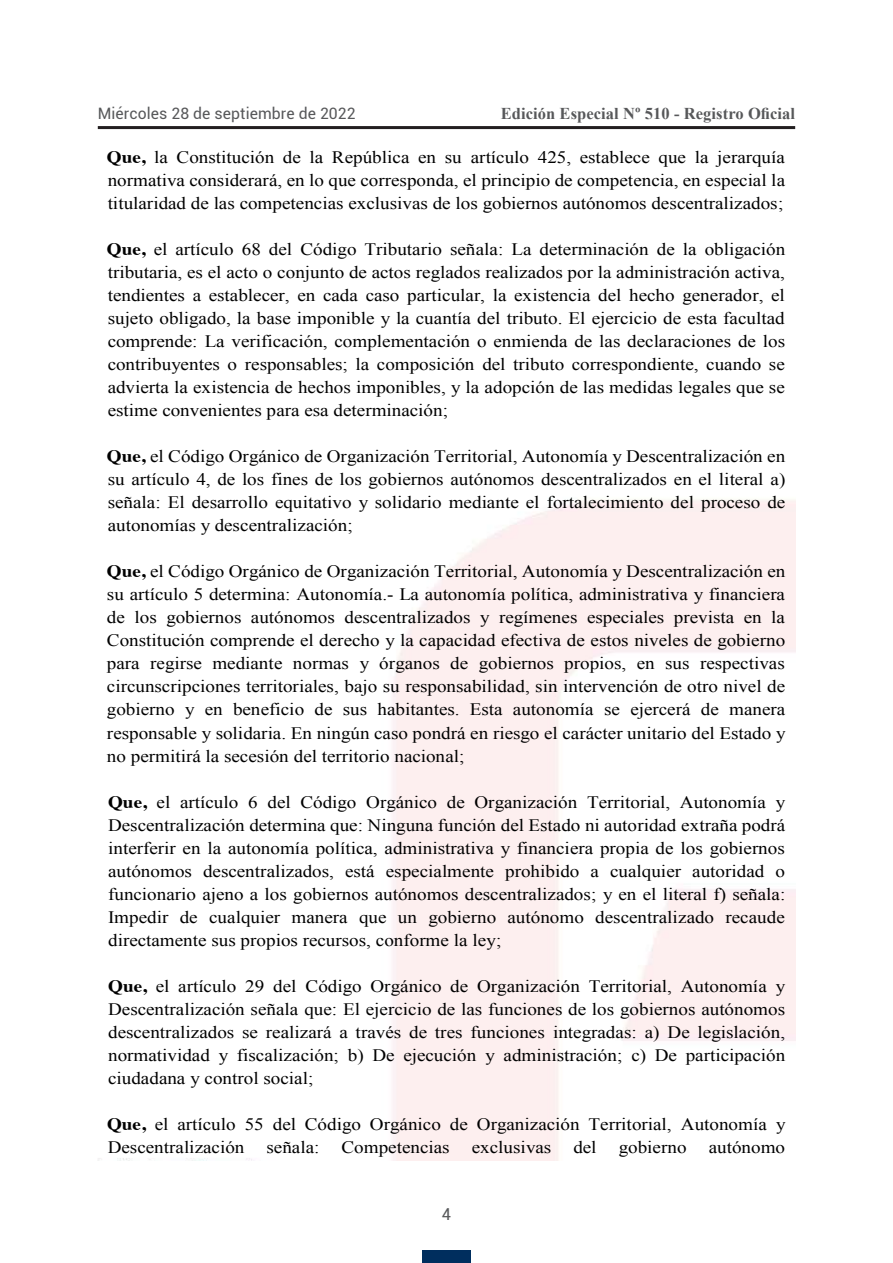
<style>
.page{position:relative;width:893px;height:1263px;background:#fff}
.page>*{position:absolute;margin:0;border:0;box-sizing:border-box;transform-origin:0 0}
.t1{font:17.4px/23.1px "Times New Roman";color:#000;text-align:justify;scale:1.1 1}
.t2{font:700 16.5px "Times New Roman";letter-spacing:.005em;color:#57585a}
.t3{font:16.5px "Roboto";color:#57585a}
.t4{font:15.75px "Roboto";letter-spacing:.005em;color:#57585a}
.s1{font-family:"Times";font-weight:700}
</style>
<div class="page">
<hr style="left:98px;top:126px;width:697px;height:3px;background:#231f20">
<div style="left:422px;top:1250px;width:49px;height:13px;background:#002e5e"></div>
<p class="t4" style="left:98px;top:102px;width:259px">Miércoles 28 de septiembre de 2022</p>
<p class="t2" style="left:501px;top:102px;width:296px">Edición Especial Nº 510 - Registro Oficial</p>
<p class="t1" style="left:107px;top:145px;width:618px"><span class="s1">Que,</span> la Constitución de la República en su artículo 425, establece que la jerarquía normativa considerará, en lo que corresponda, el principio de competencia, en especial la titularidad de las competencias exclusivas de los gobiernos autónomos descentralizados;</p>
<p class="t1" style="left:107px;top:237px;width:618px"><span class="s1">Que,</span> el artículo 68 del Código Tributario señala: La determinación de la obligación tributaria, es el acto o conjunto de actos reglados realizados por la administración activa, tendientes a establecer, en cada caso particular, la existencia del hecho generador, el sujeto obligado, la base imponible y la cuantía del tributo. El ejercicio de esta facultad comprende: La verificación, complementación o enmienda de las declaraciones de los contribuyentes o responsables; la composición del tributo correspondiente, cuando se advierta la existencia de hechos imponibles, y la adopción de las medidas legales que se estime convenientes para esa determinación;</p>
<p class="t1" style="left:107px;top:445px;width:618px"><span class="s1">Que,</span> el Código Orgánico de Organización Territorial, Autonomía y Descentralización en su artículo 4, de los fines de los gobiernos autónomos descentralizados en el literal a) señala: El desarrollo equitativo y solidario mediante el fortalecimiento del proceso de autonomías y descentralización;</p>
<p class="t1" style="left:107px;top:560px;width:618px"><span class="s1">Que,</span> el Código Orgánico de Organización Territorial, Autonomía y Descentralización en su artículo 5 determina: Autonomía.- La autonomía política, administrativa y financiera de los gobiernos autónomos descentralizados y regímenes especiales prevista en la Constitución comprende el derecho y la capacidad efectiva de estos niveles de gobierno para regirse mediante normas y órganos de gobiernos propios, en sus respectivas circunscripciones territoriales, bajo su responsabilidad, sin intervención de otro nivel de gobierno y en beneficio de sus habitantes. Esta autonomía se ejercerá de manera responsable y solidaria. En ningún caso pondrá en riesgo el carácter unitario del Estado y no permitirá la secesión del territorio nacional;</p>
<p class="t1" style="left:108px;top:790px;width:617px"><span class="s1">Que,</span> el artículo 6 del Código Orgánico de Organización Territorial, Autonomía y Descentralización determina que: Ninguna función del Estado ni autoridad extraña podrá interferir en la autonomía política, administrativa y financiera propia de los gobiernos autónomos descentralizados, está especialmente prohibido a cualquier autoridad o funcionario ajeno a los gobiernos autónomos descentralizados; y en el literal f) señala:<br>Impedir de cualquier manera que un gobierno autónomo descentralizado recaude directamente sus propios recursos, conforme la ley;</p>
<p class="t1" style="left:108px;top:974px;width:617px"><span class="s1">Que,</span> el artículo 29 del Código Orgánico de Organización Territorial, Autonomía y Descentralización señala que: El ejercicio de las funciones de los gobiernos autónomos descentralizados se realizará a través de tres funciones integradas: a) De legislación, normatividad y fiscalización; b) De ejecución y administración; c) De participación ciudadana y control social;</p>
<p class="t1" style="left:107px;top:1112px;width:618px"><span class="s1">Que,</span> el artículo 55 del Código Orgánico de Organización Territorial, Autonomía y<br>Descentralización</p>
<p class="t1" style="left:266px;top:1135px;width:50px">señala:</p>
<p class="t1" style="left:341px;top:1135px;width:100px">Competencias</p>
<p class="t1" style="left:472px;top:1135px;width:74px">exclusivas</p>
<p class="t1" style="left:573px;top:1135px;width:23px">del</p>
<p class="t1" style="left:619px;top:1135px;width:63px">gobierno</p>
<p class="t1" style="left:709px;top:1135px;width:71px">autónomo</p>
<p class="t3" style="left:442px;top:1203px;width:11px">4</p>
</div>
